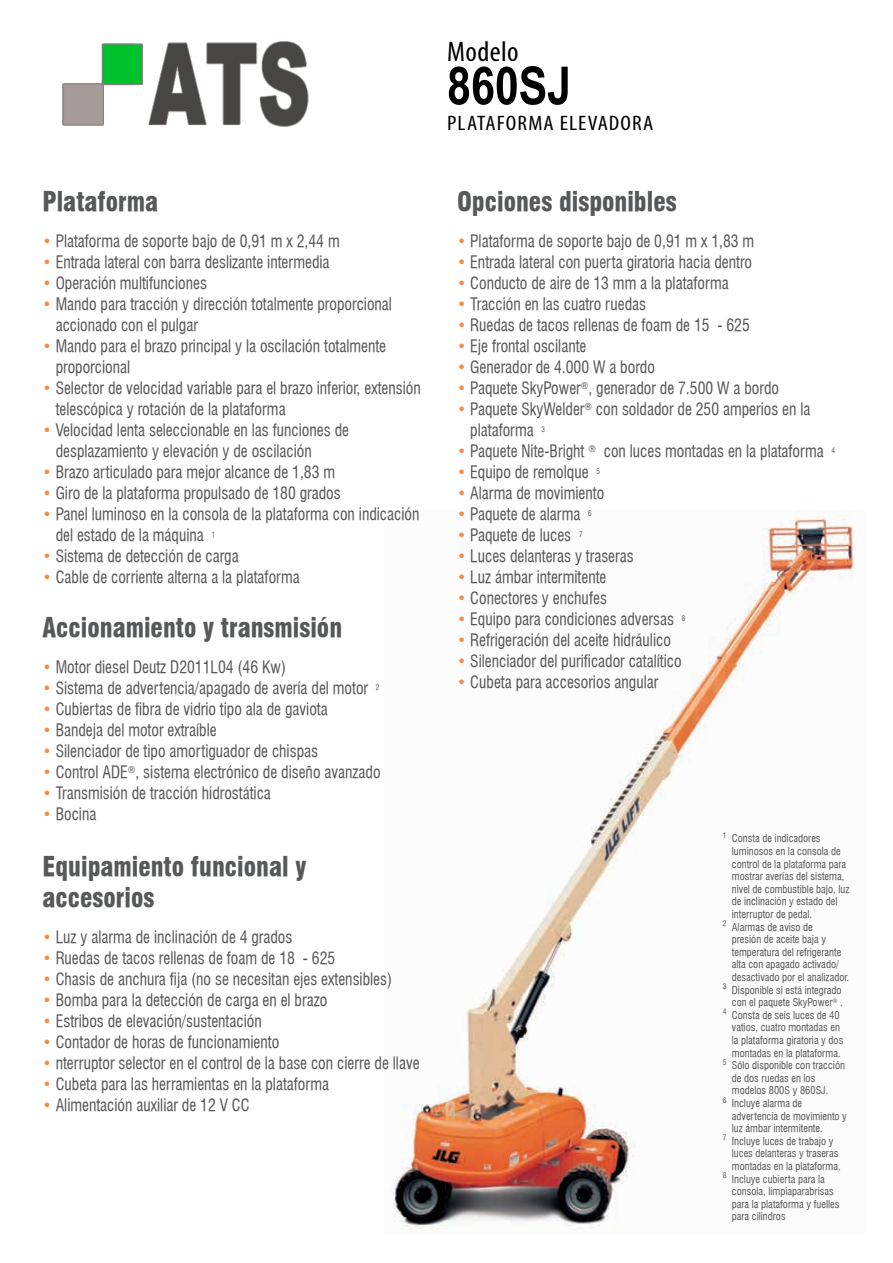
<style>
.page{position:relative;width:893px;height:1263px;background:#fff}
.page>*{position:absolute;margin:0;border:0;box-sizing:border-box;transform-origin:0 0}
.t1{font:700 52.5px "Arial Narrow";color:#000}
.t2{font:condensed 28.5px "Myriad Pro";letter-spacing:.015em;color:#000;scale:1.05 1}
.t3{font:26.25px/31.5px "Swiss 721 Black Condensed BT";color:#57585a;scale:.95 1}
.t4{font:condensed 21px "Myriad Pro";letter-spacing:.045em;color:#000;scale:1.12 1}
.t5{font:16.5px/21px "Swiss 721 Condensed BT";color:#57585a;scale:.95 1}
.t6{font:10.5px "Swiss 721 Condensed BT";color:#57585a}
.s1{color:#f68b45}
</style>
<div class="page">
<img style="left:392px;top:510px;width:462px;height:721px">
<img style="left:62px;top:41px;width:247px;height:86px">
<h3 class="t3" style="left:43px;top:186px;width:123px">Plataforma</h3>
<p class="t5" style="left:43px;top:231px;width:314px"><span class="s1">•</span> Plataforma de soporte bajo de 0,91 m x 2,44 m</p>
<p class="t5" style="left:43px;top:252px;width:304px"><span class="s1">•</span> Entrada lateral con barra deslizante intermedia</p>
<p class="t5" style="left:43px;top:273px;width:175px"><span class="s1">•</span> Operación multifunciones</p>
<p class="t5" style="left:56px;top:294px;width:356px;text-indent:-13px"><span class="s1">•</span> Mando para tracción y dirección totalmente proporcional accionado con el pulgar</p>
<p class="t5" style="left:56px;top:336px;width:349px;text-indent:-13px"><span class="s1">•</span> Mando para el brazo principal y la oscilación totalmente proporcional</p>
<p class="t5" style="left:56px;top:378px;width:386px;text-indent:-13px"><span class="s1">•</span> Selector de velocidad variable para el brazo inferior, extensión telescópica y rotación de la plataforma</p>
<p class="t5" style="left:56px;top:420px;width:310px;text-indent:-13px"><span class="s1">•</span> Velocidad lenta seleccionable en las funciones de desplazamiento y elevación y de oscilación</p>
<p class="t5" style="left:43px;top:462px;width:310px"><span class="s1">•</span> Brazo articulado para mejor alcance de 1,83 m</p>
<p class="t5" style="left:43px;top:483px;width:315px"><span class="s1">•</span> Giro de la plataforma propulsado de 180 grados</p>
<p class="t5" style="left:56px;top:504px;width:384px;text-indent:-13px"><span class="s1">•</span> Panel luminoso en la consola de la plataforma con indicación del estado de la máquina <sup>1</sup></p>
<p class="t5" style="left:43px;top:546px;width:208px"><span class="s1">•</span> Sistema de detección de carga</p>
<p class="t5" style="left:43px;top:567px;width:272px"><span class="s1">•</span> Cable de corriente alterna a la plataforma</p>
<h3 class="t3" style="left:43px;top:612px;width:317px">Accionamiento y transmisión</h3>
<p class="t5" style="left:43px;top:657px;width:258px"><span class="s1">•</span> Motor diesel Deutz D2011L04 (46 Kw)</p>
<p class="t5" style="left:43px;top:678px;width:356px"><span class="s1">•</span> Sistema de advertencia/apagado de avería del motor <sup>2</sup></p>
<p class="t5" style="left:43px;top:699px;width:302px"><span class="s1">•</span> Cubiertas de fibra de vidrio tipo ala de gaviota</p>
<p class="t5" style="left:43px;top:720px;width:185px"><span class="s1">•</span> Bandeja del motor extraíble</p>
<p class="t5" style="left:43px;top:741px;width:292px"><span class="s1">•</span> Silenciador de tipo amortiguador de chispas</p>
<p class="t5" style="left:43px;top:762px;width:357px"><span class="s1">•</span> Control ADE<sup>®</sup>, sistema electrónico de diseño avanzado</p>
<p class="t5" style="left:43px;top:783px;width:242px"><span class="s1">•</span> Transmisión de tracción hidrostática</p>
<p class="t5" style="left:43px;top:804px;width:58px"><span class="s1">•</span> Bocina</p>
<h3 class="t3" style="left:43px;top:850px;width:279px">Equipamiento funcional y accesorios</h3>
<p class="t5" style="left:43px;top:927px;width:265px"><span class="s1">•</span> Luz y alarma de inclinación de 4 grados</p>
<p class="t5" style="left:43px;top:948px;width:310px"><span class="s1">•</span> Ruedas de tacos rellenas de foam de 18 - 625</p>
<p class="t5" style="left:43px;top:969px;width:370px"><span class="s1">•</span> Chasis de anchura fija (no se necesitan ejes extensibles)</p>
<p class="t5" style="left:43px;top:990px;width:301px"><span class="s1">•</span> Bomba para la detección de carga en el brazo</p>
<p class="t5" style="left:43px;top:1011px;width:232px"><span class="s1">•</span> Estribos de elevación/sustentación</p>
<p class="t5" style="left:43px;top:1032px;width:251px"><span class="s1">•</span> Contador de horas de funcionamiento</p>
<p class="t5" style="left:43px;top:1053px;width:398px"><span class="s1">•</span> nterruptor selector en el control de la base con cierre de llave</p>
<p class="t5" style="left:43px;top:1074px;width:303px"><span class="s1">•</span> Cubeta para las herramientas en la plataforma</p>
<p class="t5" style="left:43px;top:1095px;width:219px"><span class="s1">•</span> Alimentación auxiliar de 12 V CC</p>
<h2 class="t2" style="left:447px;top:35px;width:70px">Modelo</h2>
<h1 class="t1" style="left:447px;top:55px;width:126px">860SJ</h1>
<p class="t4" style="left:447px;top:110px;width:185px">PLATAFORMA ELEVADORA</p>
<h3 class="t3" style="left:457px;top:186px;width:233px">Opciones disponibles</h3>
<p class="t5" style="left:457px;top:231px;width:314px"><span class="s1">•</span> Plataforma de soporte bajo de 0,91 m x 1,83 m</p>
<p class="t5" style="left:457px;top:252px;width:312px"><span class="s1">•</span> Entrada lateral con puerta giratoria hacia dentro</p>
<p class="t5" style="left:457px;top:273px;width:287px"><span class="s1">•</span> Conducto de aire de 13 mm a la plataforma</p>
<p class="t5" style="left:457px;top:294px;width:200px"><span class="s1">•</span> Tracción en las cuatro ruedas</p>
<p class="t5" style="left:457px;top:315px;width:310px"><span class="s1">•</span> Ruedas de tacos rellenas de foam de 15 - 625</p>
<p class="t5" style="left:457px;top:336px;width:138px"><span class="s1">•</span> Eje frontal oscilante</p>
<p class="t5" style="left:457px;top:357px;width:210px"><span class="s1">•</span> Generador de 4.000 W a bordo</p>
<p class="t5" style="left:457px;top:378px;width:340px"><span class="s1">•</span> Paquete SkyPower<sup>®</sup>, generador de 7.500 W a bordo</p>
<p class="t5" style="left:470px;top:399px;width:360px;text-indent:-13px"><span class="s1">•</span> Paquete SkyWelder<sup>®</sup> con soldador de 250 amperios en la plataforma <sup>3</sup></p>
<p class="t5" style="left:457px;top:441px;width:399px"><span class="s1">•</span> Paquete Nite-Bright <sup>®</sup> con luces montadas en la plataforma <sup>4</sup></p>
<p class="t5" style="left:457px;top:462px;width:152px"><span class="s1">•</span> Equipo de remolque <sup>5</sup></p>
<p class="t5" style="left:457px;top:483px;width:156px"><span class="s1">•</span> Alarma de movimiento</p>
<p class="t5" style="left:457px;top:504px;width:143px"><span class="s1">•</span> Paquete de alarma <sup>6</sup></p>
<p class="t5" style="left:457px;top:525px;width:134px"><span class="s1">•</span> Paquete de luces <sup>7</sup></p>
<p class="t5" style="left:457px;top:546px;width:187px"><span class="s1">•</span> Luces delanteras y traseras</p>
<p class="t5" style="left:457px;top:567px;width:159px"><span class="s1">•</span> Luz ámbar intermitente</p>
<p class="t5" style="left:457px;top:588px;width:159px"><span class="s1">•</span> Conectores y enchufes</p>
<p class="t5" style="left:457px;top:609px;width:242px"><span class="s1">•</span> Equipo para condiciones adversas <sup>8</sup></p>
<p class="t5" style="left:457px;top:630px;width:227px"><span class="s1">•</span> Refrigeración del aceite hidráulico</p>
<p class="t5" style="left:457px;top:651px;width:238px"><span class="s1">•</span> Silenciador del purificador catalítico</p>
<p class="t5" style="left:457px;top:672px;width:213px"><span class="s1">•</span> Cubeta para accesorios angular</p>
<p class="t6" style="left:723px;top:832px;width:99px"><sup>1</sup> Consta de indicadores</p>
<p class="t6" style="left:732px;top:845px;width:111px">luminosos en la consola de</p>
<p class="t6" style="left:732px;top:857px;width:116px">control de la plataforma para</p>
<p class="t6" style="left:732px;top:870px;width:114px">mostrar averías del sistema,</p>
<p class="t6" style="left:732px;top:883px;width:119px">nivel de combustible bajo, luz</p>
<p class="t6" style="left:732px;top:895px;width:107px">de inclinación y estado del</p>
<p class="t6" style="left:732px;top:908px;width:82px">interruptor de pedal.</p>
<p class="t6" style="left:723px;top:920px;width:91px"><sup>2</sup> Alarmas de aviso de</p>
<p class="t6" style="left:732px;top:933px;width:96px">presión de aceite baja y</p>
<p class="t6" style="left:732px;top:946px;width:111px">temperatura del refrigerante</p>
<p class="t6" style="left:732px;top:958px;width:109px">alta con apagado activado/</p>
<p class="t6" style="left:732px;top:971px;width:119px">desactivado por el analizador.</p>
<p class="t6" style="left:723px;top:983px;width:120px"><sup>3</sup> Disponible si está integrado</p>
<p class="t6" style="left:732px;top:996px;width:112px">con el paquete SkyPower<sup>®</sup> .</p>
<p class="t6" style="left:723px;top:1009px;width:118px"><sup>4</sup> Consta de seis luces de 40</p>
<p class="t6" style="left:732px;top:1021px;width:110px">vatios, cuatro montadas en</p>
<p class="t6" style="left:732px;top:1034px;width:113px">la plataforma giratoria y dos</p>
<p class="t6" style="left:732px;top:1046px;width:110px">montadas en la plataforma.</p>
<p class="t6" style="left:723px;top:1059px;width:124px"><sup>5</sup> Sólo disponible con tracción</p>
<p class="t6" style="left:732px;top:1072px;width:85px">de dos ruedas en los</p>
<p class="t6" style="left:732px;top:1084px;width:98px">modelos 800S y 860SJ.</p>
<p class="t6" style="left:723px;top:1097px;width:81px"><sup>6</sup> Incluye alarma de</p>
<p class="t6" style="left:732px;top:1109px;width:117px">advertencia de movimiento y</p>
<p class="t6" style="left:732px;top:1122px;width:92px">luz ámbar intermitente.</p>
<p class="t6" style="left:723px;top:1135px;width:112px"><sup>7</sup> Incluye luces de trabajo y</p>
<p class="t6" style="left:732px;top:1147px;width:108px">luces delanteras y traseras</p>
<p class="t6" style="left:732px;top:1160px;width:110px">montadas en la plataforma.</p>
<p class="t6" style="left:723px;top:1172px;width:103px"><sup>8</sup> Incluye cubierta para la</p>
<p class="t6" style="left:732px;top:1185px;width:103px">consola, limpiaparabrisas</p>
<p class="t6" style="left:732px;top:1198px;width:109px">para la plataforma y fuelles</p>
<p class="t6" style="left:732px;top:1210px;width:55px">para cilindros</p>
</div>
